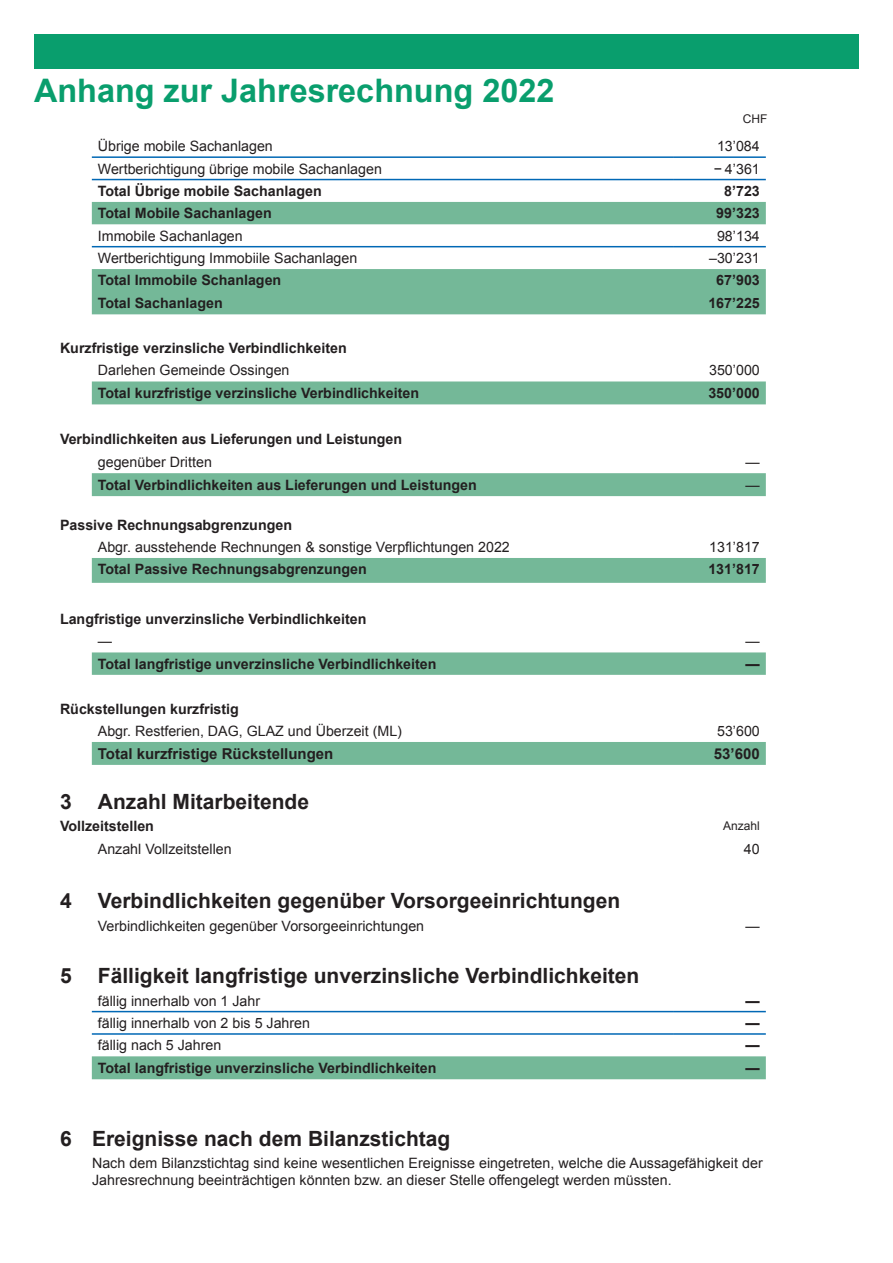
<style>
.page{position:relative;width:893px;height:1263px;background:#fff}
.page>*{position:absolute;margin:0;border:0;box-sizing:border-box;transform-origin:0 0}
.t1{font:700 32.4px "Arial";color:#099e6d}
.t2{font:700 21px "Arial";color:#231f20}
.t3{font:700 15px "Arial";color:#231f20}
.t4{font:14.25px/16.5px "Arial";color:#231f20}
.t5{font:700 14.25px "Arial";color:#231f20}
.t6{font:12px "Arial";color:#231f20}
</style>
<div class="page">
<div style="left:34px;top:34px;width:825px;height:34px;background:#099e6d"></div>
<svg style="left:92px;top:202px;width:674px;height:113px;fill:#74b898"></svg>
<svg style="left:92px;top:381px;width:674px;height:698px"></svg>
<hr style="left:92px;top:1011px;width:581px;height:1px;background:#0168b5">
<hr style="left:673px;top:1011px;width:93px;height:1px;background:#0168b5">
<hr style="left:92px;top:1033px;width:581px;height:2px;background:#0168b5">
<hr style="left:673px;top:1033px;width:93px;height:2px;background:#0168b5">
<hr style="left:673px;top:246px;width:93px;height:1px;background:#0168b5">
<hr style="left:92px;top:246px;width:581px;height:1px;background:#0168b5">
<hr style="left:92px;top:156px;width:581px;height:2px;background:#0168b5">
<hr style="left:673px;top:156px;width:93px;height:2px;background:#0168b5">
<hr style="left:92px;top:179px;width:581px;height:1px;background:#0168b5">
<hr style="left:673px;top:179px;width:93px;height:1px;background:#0168b5">
<h1 class="t1" style="left:34px;top:70px;width:522px">Anhang zur Jahresrechnung 2022</h1>
<p class="t4" style="left:98px;top:138px;width:177px">Übrige mobile Sachanlagen</p>
<p class="t4" style="left:717px;top:138px;width:44px">13’084</p>
<p class="t4" style="left:98px;top:160px;width:286px">Wertberichtigung übrige mobile Sachanlagen</p>
<p class="t4" style="left:714px;top:160px;width:48px">− 4’361</p>
<p class="t5" style="left:98px;top:182px;width:225px">Total Übrige mobile Sachanlagen</p>
<p class="t5" style="left:724px;top:182px;width:37px">8’723</p>
<p class="t5" style="left:98px;top:204px;width:175px">Total Mobile Sachanlagen</p>
<p class="t5" style="left:716px;top:204px;width:45px">99’323</p>
<p class="t4" style="left:98px;top:228px;width:146px">Immobile Sachanlagen</p>
<p class="t4" style="left:717px;top:228px;width:44px">98’134</p>
<p class="t4" style="left:98px;top:250px;width:261px">Wertberichtigung Immobiile Sachanlagen</p>
<p class="t4" style="left:709px;top:250px;width:52px">–30’231</p>
<p class="t5" style="left:98px;top:271px;width:185px">Total Immobile Schanlagen</p>
<p class="t5" style="left:716px;top:271px;width:45px">67’903</p>
<p class="t5" style="left:98px;top:293px;width:126px">Total Sachanlagen</p>
<p class="t5" style="left:708px;top:293px;width:53px">167’225</p>
<p class="t5" style="left:60px;top:339px;width:288px">Kurzfristige verzinsliche Verbindlichkeiten</p>
<p class="t4" style="left:98px;top:362px;width:193px">Darlehen Gemeinde Ossingen</p>
<p class="t4" style="left:709px;top:362px;width:52px">350’000</p>
<p class="t5" style="left:98px;top:383px;width:323px">Total kurzfristige verzinsliche Verbindlichkeiten</p>
<p class="t5" style="left:708px;top:383px;width:53px">350’000</p>
<p class="t5" style="left:60px;top:429px;width:344px">Verbindlichkeiten aus Lieferungen und Leistungen</p>
<p class="t4" style="left:98px;top:453px;width:116px">gegenüber Dritten</p>
<p class="t4" style="left:746px;top:453px;width:16px">—</p>
<p class="t5" style="left:98px;top:475px;width:381px">Total Verbindlichkeiten aus Lieferungen und Leistungen</p>
<p class="t4" style="left:746px;top:476px;width:16px">—</p>
<p class="t5" style="left:60px;top:515px;width:234px">Passive Rechnungsabgrenzungen</p>
<p class="t4" style="left:98px;top:539px;width:413px">Abgr. ausstehende Rechnungen &amp; sonstige Verpflichtungen 2022</p>
<p class="t4" style="left:709px;top:539px;width:52px">131’817</p>
<p class="t5" style="left:98px;top:560px;width:270px">Total Passive Rechnungsabgrenzungen</p>
<p class="t5" style="left:708px;top:560px;width:53px">131’817</p>
<p class="t5" style="left:60px;top:610px;width:308px">Langfristige unverzinsliche Verbindlichkeiten</p>
<p class="t4" style="left:98px;top:633px;width:16px">—</p>
<p class="t4" style="left:746px;top:633px;width:16px">—</p>
<p class="t5" style="left:98px;top:654px;width:340px">Total langfristige unverzinsliche Verbindlichkeiten</p>
<p class="t5" style="left:746px;top:654px;width:16px">—</p>
<p class="t5" style="left:60px;top:699px;width:180px">Rückstellungen kurzfristig</p>
<p class="t4" style="left:98px;top:723px;width:306px">Abgr. Restferien, DAG, GLAZ und Überzeit (ML)</p>
<p class="t4" style="left:717px;top:723px;width:44px">53’600</p>
<p class="t3" style="left:98px;top:744px;width:237px">Total kurzfristige Rückstellungen</p>
<p class="t3" style="left:714px;top:744px;width:47px">53’600</p>
<h2 class="t2" style="left:60px;top:788px;width:251px">3 Anzahl Mitarbeitende</h2>
<p class="t5" style="left:60px;top:817px;width:95px">Vollzeitstellen</p>
<p class="t6" style="left:723px;top:818px;width:38px">Anzahl</p>
<p class="t4" style="left:98px;top:841px;width:135px">Anzahl Vollzeitstellen</p>
<p class="t4" style="left:744px;top:841px;width:17px">40</p>
<h2 class="t2" style="left:60px;top:887px;width:562px">4 Verbindlichkeiten gegenüber Vorsorgeeinrichtungen</h2>
<p class="t4" style="left:98px;top:918px;width:328px">Verbindlichkeiten gegenüber Vorsorgeeinrichtungen</p>
<p class="t4" style="left:746px;top:918px;width:16px">—</p>
<h2 class="t2" style="left:60px;top:962px;width:581px">5 Fälligkeit langfristige unverzinsliche Verbindlichkeiten</h2>
<p class="t4" style="left:98px;top:992px;width:164px">fällig innerhalb von 1 Jahr</p>
<p class="t5" style="left:746px;top:991px;width:16px">—</p>
<p class="t4" style="left:98px;top:1015px;width:214px">fällig innerhalb von 2 bis 5 Jahren</p>
<p class="t5" style="left:746px;top:1013px;width:16px">—</p>
<p class="t4" style="left:98px;top:1037px;width:125px">fällig nach 5 Jahren</p>
<p class="t5" style="left:746px;top:1036px;width:16px">—</p>
<p class="t5" style="left:98px;top:1058px;width:340px">Total langfristige unverzinsliche Verbindlichkeiten</p>
<p class="t5" style="left:746px;top:1058px;width:16px">—</p>
<p class="t6" style="left:743px;top:111px;width:26px">CHF</p>
<h2 class="t2" style="left:60px;top:1124px;width:392px">6 Ereignisse nach dem Bilanzstichtag</h2>
<p class="t4" style="left:92px;top:1155px;width:672px">Nach dem Bilanzstichtag sind keine wesentlichen Ereignisse eingetreten, welche die Aussagefähigkeit der<br>Jahresrechnung beeinträchtigen könnten bzw. an dieser Stelle offengelegt werden müssten.</p>
</div>
